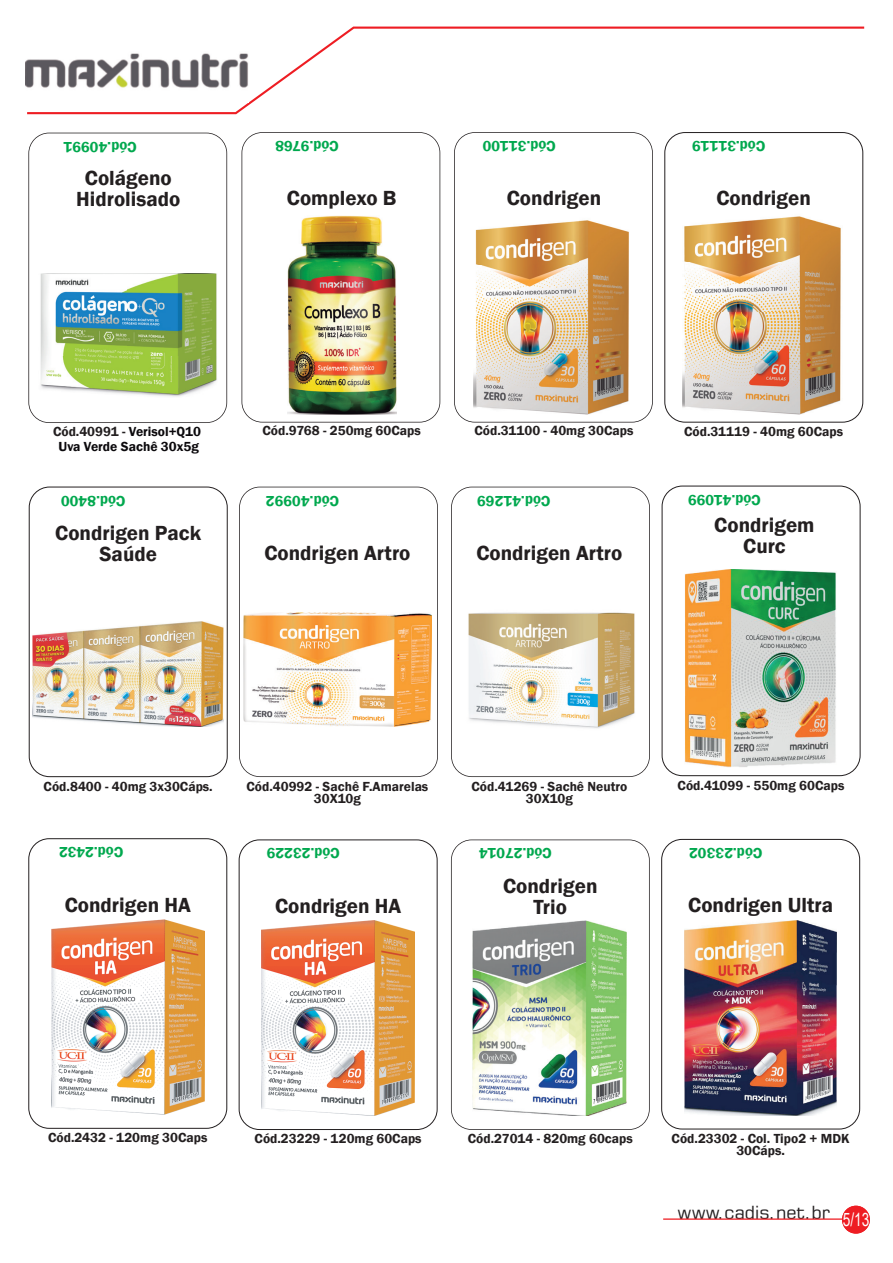
<style>
.page{position:relative;width:893px;height:1263px;background:#fff}
.page>*{position:absolute;margin:0;border:0;box-sizing:border-box;transform-origin:0 0}
.t1{font:600 21px/21px "Franklin Gothic";color:#231f20;text-align:center}
.t2{font:18px "Square 721 BT";color:#231f20}
.t3{font:600 15px "Franklin Gothic";color:#00a84e}
.t4{font:600 13.5px/12px "Franklin Gothic";color:#231f20;text-align:center}
.t5{font:600 13.5px/15px "Franklin Gothic";color:#0b090c;text-align:center}
.s1{color:#231f20}
.s2{font-family:"Arial";font-size:18.45px;color:#fff}
</style>
<div class="page">
<svg style="left:27px;top:27px;width:837px;height:87px"></svg>
<hr style="left:663px;top:1218px;width:198px;height:1px;background:#ee1d23">
<div style="left:842px;top:1205px;width:28px;height:28px;background:#ee1d23;border-radius:14px"></div>
<svg style="left:28px;top:133px;width:199px;height:290px"></svg>
<svg style="left:242px;top:132px;width:198px;height:290px"></svg>
<svg style="left:454px;top:132px;width:199px;height:290px"></svg>
<div style="left:664px;top:132px;width:199px;height:290px;border:1px solid #231f20;border-radius:20px"></div>
<svg style="left:239px;top:486px;width:199px;height:291px"></svg>
<img style="left:288px;top:216px;width:108px;height:198px">
<img style="left:473px;top:216px;width:160px;height:198px">
<img style="left:683px;top:216px;width:158px;height:198px">
<img style="left:243px;top:612px;width:189px;height:114px">
<img style="left:26px;top:40px;width:222px;height:62px">
<svg style="left:451px;top:486px;width:199px;height:291px"></svg>
<img style="left:466px;top:607px;width:171px;height:126px">
<div style="left:28px;top:838px;width:199px;height:290px;border:1px solid #231f20;border-radius:20px"></div>
<div style="left:239px;top:839px;width:198px;height:290px;border:1px solid #231f20;border-radius:20px"></div>
<img style="left:51px;top:920px;width:153px;height:194px">
<div style="left:662px;top:485px;width:198px;height:291px;border:1px solid #231f20;border-radius:20px"></div>
<img style="left:262px;top:921px;width:153px;height:194px">
<div style="left:661px;top:839px;width:199px;height:290px;border:1px solid #231f20;border-radius:20px"></div>
<img style="left:684px;top:920px;width:153px;height:195px">
<div style="left:29px;top:486px;width:199px;height:291px;border:1px solid #231f20;border-radius:20px"></div>
<img style="left:33px;top:621px;width:191px;height:105px">
<svg style="left:451px;top:839px;width:199px;height:290px"></svg>
<img style="left:473px;top:921px;width:153px;height:194px">
<img style="left:39px;top:273px;width:178px;height:125px">
<img style="left:685px;top:569px;width:151px;height:198px">
<p class="t3" style="left:137px;top:157px;width:75px;rotate:-180deg">Cód.40991</p>
<h1 class="t1" style="left:76px;top:168px;width:106px">Colágeno<br>Hidrolisado</h1>
<p class="t3" style="left:339px;top:155px;width:65px;rotate:-180deg">Cód.9768</p>
<h1 class="t1" style="left:287px;top:188px;width:111px">Complexo B</h1>
<p class="t3" style="left:556px;top:155px;width:75px;rotate:-180deg">Cód.31100</p>
<h1 class="t1" style="left:507px;top:188px;width:96px">Condrigen</h1>
<p class="t3" style="left:765px;top:155px;width:75px;rotate:-180deg">Cód.31119</p>
<h1 class="t1" style="left:716px;top:188px;width:96px">Condrigen</h1>
<p class="t5" style="left:53px;top:424px;width:149px"><span class="s1">Cód.40991 -</span> Verisol+Q10<br>Uva Verde Sachê 30x5g</p>
<p class="t3" style="left:126px;top:510px;width:66px;rotate:-180deg">Cód.8400</p>
<h1 class="t1" style="left:55px;top:522px;width:147px">Condrigen Pack<br>Saúde</h1>
<p class="t4" style="left:262px;top:425px;width:160px">Cód.9768 - 250mg 60Caps</p>
<p class="t4" style="left:474px;top:425px;width:161px">Cód.31100 - 40mg 30Caps</p>
<p class="t4" style="left:684px;top:426px;width:161px">Cód.31119 - 40mg 60Caps</p>
<p class="t3" style="left:339px;top:510px;width:75px;rotate:-180deg">Cód.40992</p>
<p class="t3" style="left:550px;top:510px;width:75px;rotate:-180deg">Cód.41269</p>
<p class="t3" style="left:761px;top:509px;width:75px;rotate:-180deg">Cód.41099</p>
<h1 class="t1" style="left:264px;top:542px;width:148px">Condrigen Artro</h1>
<h1 class="t1" style="left:476px;top:542px;width:148px">Condrigen Artro</h1>
<h1 class="t1" style="left:714px;top:514px;width:102px">Condrigem<br>Curc</h1>
<p class="t4" style="left:44px;top:780px;width:171px">Cód.8400 - 40mg 3x30Cáps.</p>
<p class="t4" style="left:247px;top:780px;width:183px">Cód.40992 - Sachê F.Amarelas<br>30X10g</p>
<p class="t4" style="left:471px;top:780px;width:157px">Cód.41269 - Sachê Neutro<br>30X10g</p>
<p class="t4" style="left:678px;top:779px;width:168px">Cód.41099 - 550mg 60Caps</p>
<p class="t3" style="left:123px;top:861px;width:66px;rotate:-180deg">Cód.2432</p>
<p class="t3" style="left:340px;top:862px;width:75px;rotate:-180deg">Cód.23229</p>
<p class="t3" style="left:552px;top:862px;width:74px;rotate:-180deg">Cód.27014</p>
<p class="t3" style="left:762px;top:862px;width:75px;rotate:-180deg">Cód.23302</p>
<h1 class="t1" style="left:65px;top:894px;width:128px">Condrigen HA</h1>
<h1 class="t1" style="left:275px;top:895px;width:128px">Condrigen HA</h1>
<h1 class="t1" style="left:503px;top:875px;width:96px">Condrigen<br>Trio</h1>
<h1 class="t1" style="left:688px;top:894px;width:146px">Condrigen Ultra</h1>
<p class="t4" style="left:48px;top:1131px;width:161px">Cód.2432 - 120mg 30Caps</p>
<p class="t4" style="left:255px;top:1133px;width:169px">Cód.23229 - 120mg 60Caps</p>
<p class="t4" style="left:468px;top:1133px;width:166px">Cód.27014 - 820mg 60caps</p>
<p class="t4" style="left:672px;top:1132px;width:180px">Cód.23302 - Col. Tipo2 + MDK<br>30Cáps.</p>
<h2 class="t2" style="left:678px;top:1201px;width:193px">www.cadis.net.br <span class="s2">5/13</span></h2>
</div>
